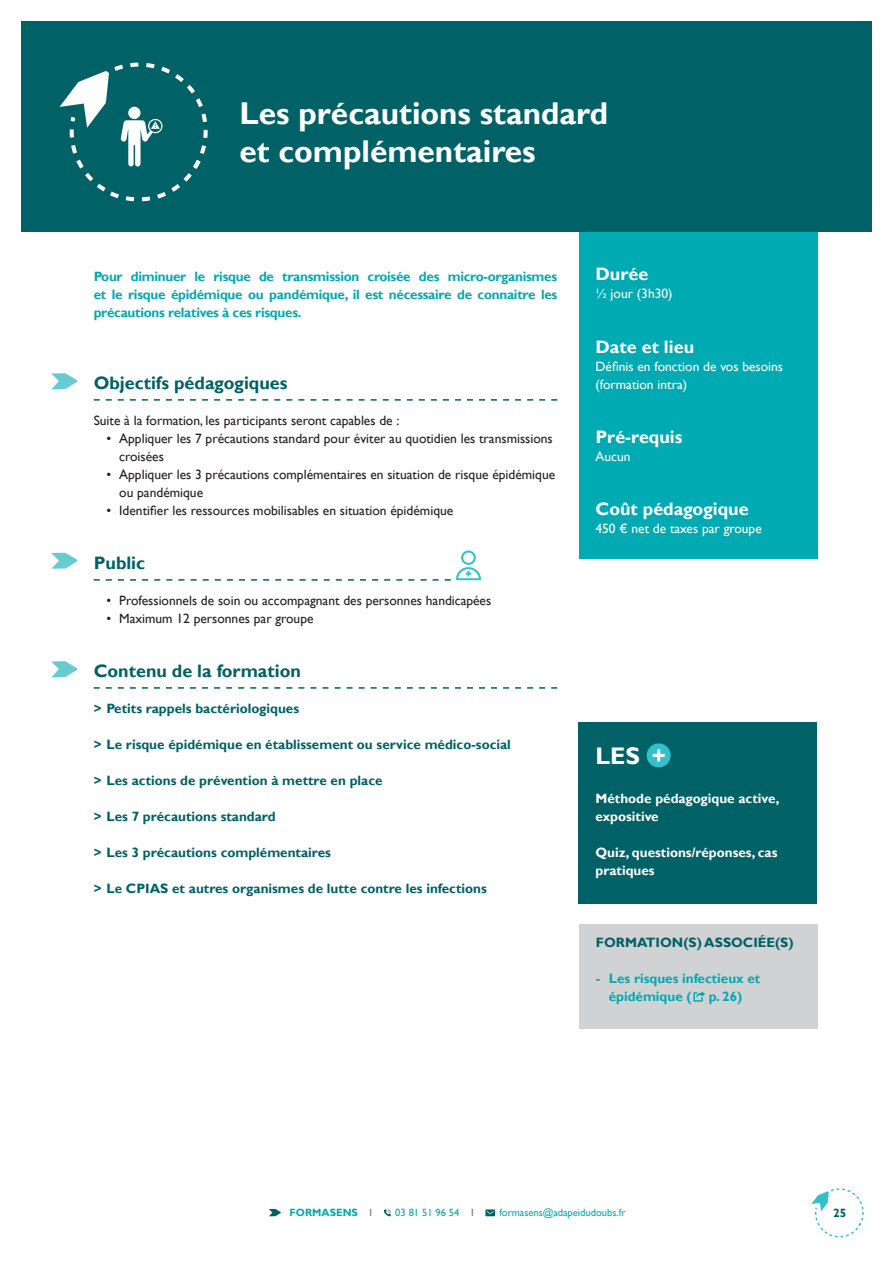
<style>
.page{position:relative;width:893px;height:1263px;background:#fff}
.page>*{position:absolute;margin:0;border:0;box-sizing:border-box;transform-origin:0 0}
.t1{font:700 31.5px/37.8px "Gill Sans";color:#fff}
.t2{font:700 24px "Gill Sans";color:#fff}
.t3{font:700 18px "Gill Sans";color:#006166}
.t4{font:700 18px "Gill Sans";color:#fff}
.t5{font:13.5px/18px "Gill Sans";color:#231f20}
.t6{font:700 13.5px "Gill Sans";color:#006166}
.t7{font:700 13.5px/18px "Gill Sans";letter-spacing:-.02em;color:#00aab3;text-align:justify}
.t8{font:13.5px/18px "Gill Sans";color:#fff}
.t9{font:700 13.5px/18px "Gill Sans";color:#fff}
.t10{font:700 13.5px/18px "Gill Sans";color:#00aab3}
.t11{font:700 12px "Gill Sans";color:#006166}
.t12{font:10.5px "Gill Sans";color:#00aab3}
.t13{font:700 10.5px "Gill Sans";color:#00aab3}
.s1{font-weight:400;color:#6c6d70}
.s2{color:#6c6d70}
</style>
<div class="page">
<div style="left:21px;top:21px;width:851px;height:211px;background:#006166"></div>
<svg style="left:811px;top:1188px;width:53px;height:49px"></svg>
<svg style="left:269px;top:1209px;width:12px;height:7px"></svg>
<svg style="left:384px;top:1209px;width:7px;height:7px"></svg>
<svg style="left:485px;top:1209px;width:10px;height:7px"></svg>
<svg style="left:60px;top:63px;width:148px;height:138px"></svg>
<div style="left:578px;top:723px;width:239px;height:181px;background:#006166"></div>
<div style="left:579px;top:232px;width:238px;height:326px;background:#00aab3"></div>
<svg style="left:94px;top:399px;width:463px;height:2px"></svg>
<svg style="left:94px;top:550px;width:387px;height:31px"></svg>
<svg style="left:94px;top:687px;width:463px;height:2px"></svg>
<div style="left:579px;top:924px;width:238px;height:105px;background:#d1d2d4"></div>
<div style="left:647px;top:743px;width:24px;height:24px;background:#32c0cb;border-radius:50%"></div>
<svg style="left:653px;top:749px;width:12px;height:12px"></svg>
<svg style="left:693px;top:991px;width:12px;height:11px"></svg>
<svg style="left:51px;top:373px;width:26px;height:16px"></svg>
<svg style="left:51px;top:553px;width:26px;height:16px"></svg>
<svg style="left:51px;top:661px;width:26px;height:16px"></svg>
<h1 class="t1" style="left:240px;top:95px;width:370px">Les précautions standard et complémentaires</h1>
<p class="t7" style="left:94px;top:267px;width:465px">Pour diminuer le risque de transmission croisée des micro-organismes et le risque épidémique ou pandémique, il est nécessaire de connaitre les précautions relatives à ces risques.</p>
<h3 class="t4" style="left:595px;top:264px;width:54px">Durée</h3>
<p class="t8" style="left:595px;top:285px;width:79px">½ jour (3h30)</p>
<h3 class="t4" style="left:595px;top:336px;width:100px">Date et lieu</h3>
<p class="t8" style="left:595px;top:357px;width:189px">Définis en fonction de vos besoins (formation intra)</p>
<h3 class="t4" style="left:595px;top:426px;width:88px">Pré-requis</h3>
<p class="t8" style="left:595px;top:447px;width:37px">Aucun</p>
<h3 class="t3" style="left:94px;top:372px;width:195px">Objectifs pédagogiques</h3>
<p class="t5" style="left:94px;top:411px;width:307px">Suite à la formation, les participants seront capables de :</p>
<p class="t5" style="left:119px;top:429px;width:435px;text-indent:-13px">• Appliquer les 7 précautions standard pour éviter au quotidien les transmissions croisées</p>
<p class="t5" style="left:119px;top:465px;width:437px;text-indent:-13px">• Appliquer les 3 précautions complémentaires en situation de risque épidémique ou pandémique</p>
<p class="t5" style="left:106px;top:501px;width:348px">• Identifier les ressources mobilisables en situation épidémique</p>
<h3 class="t4" style="left:595px;top:498px;width:155px">Coût pédagogique</h3>
<p class="t8" style="left:595px;top:519px;width:168px">450 € net de taxes par groupe</p>
<h3 class="t3" style="left:94px;top:552px;width:53px">Public</h3>
<p class="t5" style="left:106px;top:591px;width:386px">• Professionnels de soin ou accompagnant des personnes handicapées</p>
<p class="t5" style="left:106px;top:609px;width:209px">• Maximum 12 personnes par groupe</p>
<h3 class="t3" style="left:94px;top:660px;width:209px">Contenu de la formation</h3>
<p class="t6" style="left:94px;top:700px;width:207px">&gt; Petits rappels bactériologiques</p>
<p class="t6" style="left:94px;top:736px;width:419px">&gt; Le risque épidémique en établissement ou service médico-social</p>
<p class="t6" style="left:94px;top:772px;width:290px">&gt; Les actions de prévention à mettre en place</p>
<p class="t6" style="left:94px;top:808px;width:183px">&gt; Les 7 précautions standard</p>
<p class="t6" style="left:94px;top:844px;width:239px">&gt; Les 3 précautions complémentaires</p>
<p class="t6" style="left:94px;top:880px;width:395px">&gt; Le CPIAS et autres organismes de lutte contre les infections</p>
<h2 class="t2" style="left:595px;top:742px;width:46px">LES</h2>
<p class="t9" style="left:595px;top:789px;width:185px">Méthode pédagogique active, expositive</p>
<p class="t9" style="left:595px;top:843px;width:183px">Quiz, questions/réponses, cas pratiques</p>
<p class="t6" style="left:596px;top:934px;width:199px">FORMATION(S) ASSOCIÉE(S)</p>
<p class="t10" style="left:609px;top:969px;width:153px;text-indent:-13px">- Les risques infectieux et épidémique (</p>
<p class="t7" style="left:709px;top:987px;width:35px">p. 26)</p>
<p class="t13" style="left:290px;top:1206px;width:84px">FORMASENS <span class="s1">I</span></p>
<p class="t12" style="left:395px;top:1207px;width:80px">03 81 51 96 54 <span class="s2">I</span></p>
<p class="t12" style="left:499px;top:1207px;width:128px">formasens@adapeidudoubs.fr</p>
<p class="t11" style="left:833px;top:1205px;width:15px">25</p>
</div>
